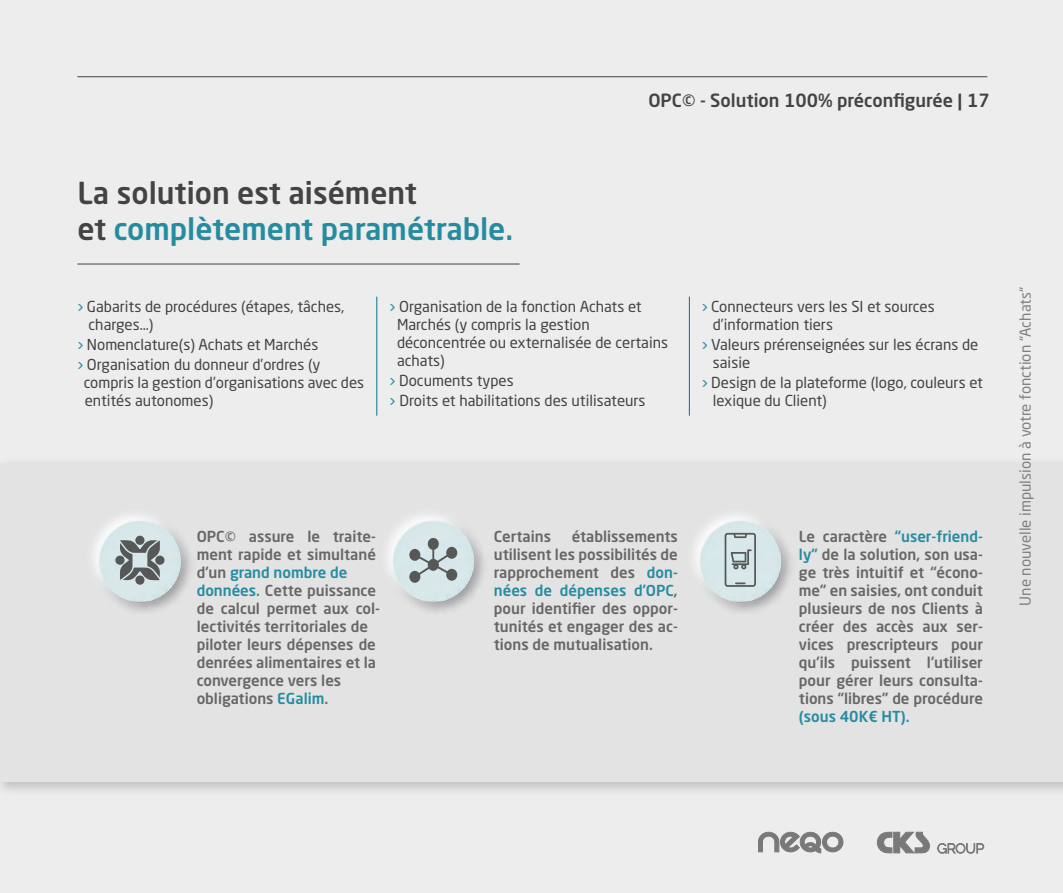
<style>
.page{position:relative;width:1063px;height:893px;background:#fff}
.page>*{position:absolute;margin:0;border:0;box-sizing:border-box;transform-origin:0 0}
.t1{font:500 30px/36px "Neo Sans Std";color:#258ca0}
.t2{font:500 18px "Neo Sans Std";color:#434343}
.t3{font:500 15px/18px "Neo Sans Std";color:#666766;text-align:justify}
.t4{font:15px/18px "Neo Sans Std";color:#434343}
.t5{font:15px "Neo Sans Std";color:#808080}
.t6{font:500 15px "Neo Sans Std";color:#258ca0}
.s1{color:#434343}
.s2{font-size:16.5px;color:#258ca0}
.s3{color:#258ca0}
</style>
<div class="page">
<div style="left:1px;top:0;width:1062px;height:893px;background:#ededed"></div>
<svg style="left:758px;top:832px;width:85px;height:22px"></svg>
<svg style="left:937px;top:843px;width:47px;height:11px"></svg>
<svg style="left:877px;top:832px;width:53px;height:21px"></svg>
<hr style="left:77px;top:76px;width:910px;height:1px;background:#434343">
<hr style="left:77px;top:264px;width:443px;height:1px;background:#414141">
<div style="left:1px;top:463px;width:1062px;height:319px;background:#e3e3e3"></div>
<hr style="left:376px;top:297px;width:1px;height:119px;background:#00738d">
<hr style="left:689px;top:297px;width:1px;height:119px;background:#00738d">
<img style="left:93px;top:515px;width:98px;height:97px">
<img style="left:387px;top:515px;width:97px;height:97px">
<img style="left:694px;top:515px;width:97px;height:97px">
<svg style="left:120px;top:540px;width:40px;height:40px"></svg>
<div style="left:135px;top:536px;width:10px;height:9px;background:#555856;border-radius:50%"></div>
<div style="left:115px;top:556px;width:10px;height:9px;background:#555856;border-radius:50%"></div>
<div style="left:155px;top:556px;width:10px;height:9px;background:#555856;border-radius:50%"></div>
<div style="left:135px;top:575px;width:9px;height:10px;background:#555856;border-radius:50%"></div>
<svg style="left:409px;top:537px;width:48px;height:46px"></svg>
<svg style="left:725px;top:533px;width:31px;height:54px"></svg>
<h1 class="t1" style="left:77px;top:174px;width:437px"><span class="s1">La solution est aisément<br>et</span> complètement paramétrable.</h1>
<p class="t2" style="left:648px;top:89px;width:343px">O P ©C 1no i tu l oS- 0 0 % f inocé r p é r ug e | 1 7</p>
<p class="t4" style="left:89px;top:298px;width:257px;text-indent:-11px"><span class="s2">›</span> Gabarits de procédures (étapes, tâches, charges…)</p>
<p class="t4" style="left:77px;top:335px;width:245px;line-height:19.8px"><span class="s2">›</span> Nomenclature(s) Achats et Marchés <span class="s2">›</span> Organisation du donneur d’ordres (y</p>
<p class="t4" style="left:84px;top:373px;width:282px">compris la gestion d’organisations avec des entités autonomes)</p>
<p class="t4" style="left:397px;top:298px;width:273px;text-indent:-7px"><span class="s2">›</span> Organisation de la fonction Achats et<br>Marchés (y compris la gestion déconcentrée ou externalisée de certains achats)</p>
<p class="t4" style="left:390px;top:371px;width:258px;line-height:19.8px"><span class="s2">›</span> Documents types<br><span class="s2">›</span> Droits et habilitations des utilisateurs</p>
<p class="t4" style="left:713px;top:298px;width:223px;text-indent:-11px"><span class="s2">›</span> Connecteurs vers les SI et sources d’information tiers</p>
<p class="t4" style="left:713px;top:335px;width:267px;text-indent:-11px"><span class="s2">›</span> Valeurs prérenseignées sur les écrans de saisie</p>
<p class="t4" style="left:713px;top:373px;width:271px;text-indent:-11px"><span class="s2">›</span> Design de la plateforme (logo, couleurs et lexique du Client)</p>
<p class="t3" style="left:197px;top:527px;width:185px;text-align:left">OPC© assure le traite&shy;ment rapide et simultané d’un <span class="s3">grand nombre de données.</span> Cette puissance de calcul permet aux col&shy;lectivités territoriales de piloter leurs dépenses de denrées alimentaires et la convergence vers les obligations <span class="s3">EGalim</span>.</p>
<p class="t3" style="left:494px;top:527px;width:186px;text-indent:78px">établissements utilisent les possibilités de rapprochement des <span class="s3">don&shy;nées de dépenses d’OPC</span>, pour identifier des oppor&shy;tunités et engager des ac&shy;tions de mutualisation.</p>
<p class="t3" style="left:494px;top:527px;width:59px">Certains</p>
<p class="t3" style="left:799px;top:527px;width:186px">Le caractère <span class="s3">“user-friend&shy;ly”</span> de la solution, son usa&shy;ge très intuitif et “écono&shy;me” en saisies, ont conduit plusieurs de nos Clients à créer des accès aux ser&shy;vices prescripteurs pour qu’ils puissent l’utiliser pour gérer leurs consulta&shy;tions “libres” de procédure</p>
<p class="t6" style="left:799px;top:707px;width:112px">(sous 40K€ HT).</p>
<p class="t5" style="left:1016px;top:606px;width:320px;rotate:-90deg">Une nouvelle impulsion à votre fonction “Achats“</p>
</div>
